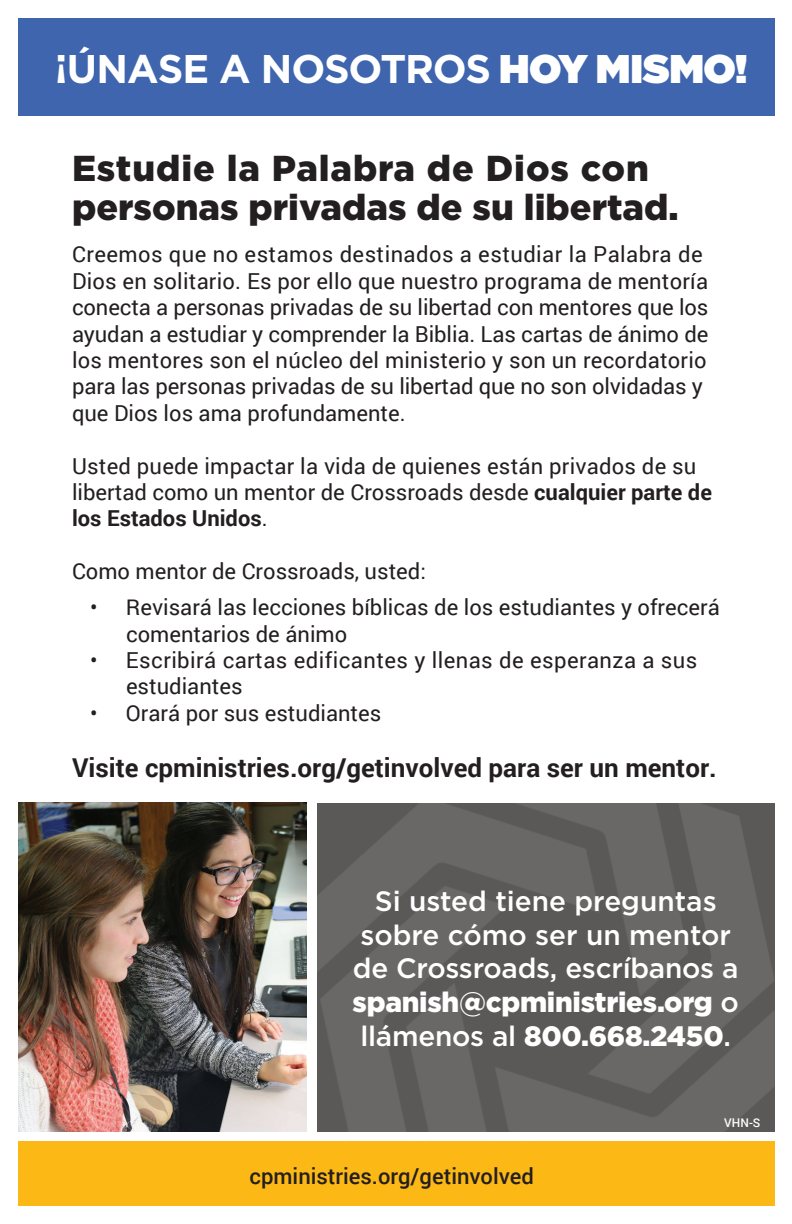
<style>
.page{position:relative;width:792px;height:1224px;background:#fff}
.page>*{position:absolute;margin:0;border:0;box-sizing:border-box;transform-origin:0 0}
.t1{font:700 40px "Gotham";letter-spacing:-.03em;color:#fff}
.t2{font:900 36px/39.2px "Gotham";color:#231f20}
.t3{font:500 28px/33.6px "Gotham";color:#fff;text-align:center}
.t4{font:700 26px "Roboto";color:#231f20}
.t5{font:22px/26.4px "Roboto";color:#231f20}
.t6{font:22px/26.4px "Roboto";letter-spacing:.02em;color:#231f20}
.t7{font:500 22px "Roboto";color:#231f20}
.t8{font:500 12px "Roboto";color:#fff}
.s1{font-weight:900}
.s2{font-weight:700}
</style>
<div class="page">
<img style="left:317px;top:803px;width:458px;height:339px">
<div style="left:18px;top:18px;width:757px;height:97px;background:#3e65ae"></div>
<div style="left:18px;top:1142px;width:757px;height:64px;background:#fcb814"></div>
<img style="left:18px;top:803px;width:289px;height:329px">
<p class="t1" style="left:55px;top:43px;width:694px">¡ÚNASE A NOSOTROS <span class="s1">HOY MISMO!</span></p>
<p class="t2" style="left:72px;top:148px;width:608px">Estudie la Palabra de Dios con personas privadas de su libertad.</p>
<p class="t5" style="left:72px;top:241px;width:638px">Creemos que no estamos destinados a estudiar la Palabra de Dios en solitario. Es por ello que nuestro programa de mentoría conecta a personas privadas de su libertad con mentores que los ayudan a estudiar y comprender la Biblia. Las cartas de ánimo de los mentores son el núcleo del ministerio y son un recordatorio para las personas privadas de su libertad que no son olvidadas y que Dios los ama profundamente.</p>
<p class="t5" style="left:72px;top:452px;width:641px">Usted puede impactar la vida de quienes están privados de su libertad como un mentor de Crossroads desde <span class="s2">cualquier parte de los Estados Unidos</span>.</p>
<p class="t5" style="left:72px;top:557px;width:355px">Como mentor de Crossroads, usted:</p>
<p class="t5" style="left:126px;top:593px;width:595px;text-indent:-36px">• Revisará las lecciones bíblicas de los estudiantes y ofrecerá comentarios de ánimo</p>
<p class="t6" style="left:126px;top:646px;width:573px;text-indent:-36px">• Escribirá cartas edificantes y llenas de esperanza a sus estudiantes</p>
<p class="t5" style="left:90px;top:699px;width:293px">• Orará por sus estudiantes</p>
<p class="t4" style="left:72px;top:750px;width:646px">Visite cpministries.org/getinvolved para ser un mentor.</p>
<p class="t3" style="left:353px;top:884px;width:388px">Si usted tiene preguntas sobre cómo ser un mentor de Crossroads, escríbanos a <span class="s1">spanish@cpministries.org</span> o llámenos al <span class="s1">800.668.2450</span>.</p>
<p class="t7" style="left:249px;top:1160px;width:286px">cpministries.org/getinvolved</p>
<p class="t8" style="left:724px;top:1114px;width:38px">VHN-S</p>
</div>
